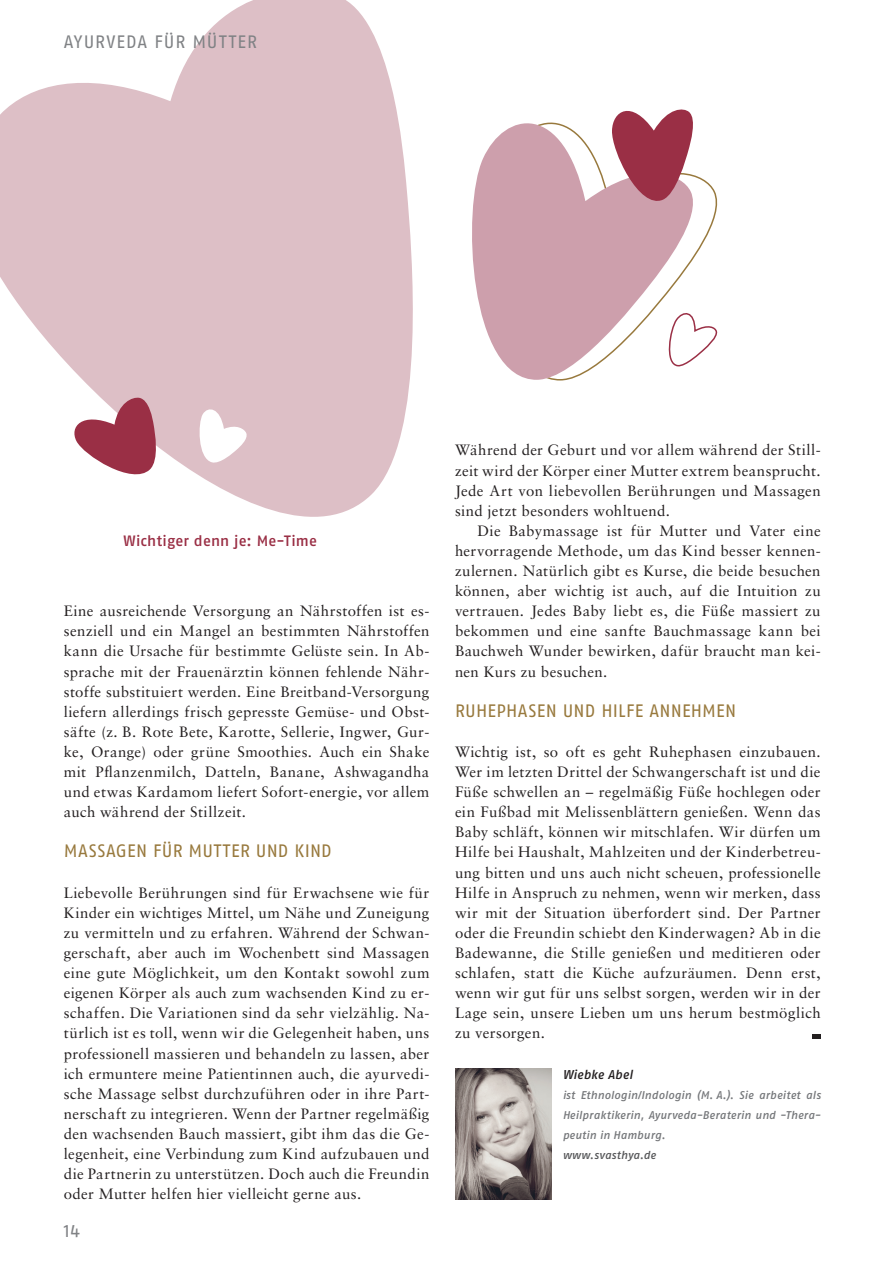
<style>
.page{position:relative;width:893px;height:1263px;background:#fff}
.page>*{position:absolute;margin:0;border:0;box-sizing:border-box;transform-origin:0 0}
.t1{font:18px "Fago OT";letter-spacing:.015em;color:#98793d}
.t2{font:18px "Fago OT";letter-spacing:.05em;color:#808285}
.t3{font:15px/20.1px "Sabon LT Std";letter-spacing:.025em;color:#231f20;text-align:justify}
.t4{font:500 15px "Fago OT";letter-spacing:.01em;color:#9a2f45}
.t5{font:italic 500 12.75px "Fago OT";letter-spacing:.01em;color:#231f20}
.t6{font:italic 500 11.25px/20.1px "Fago OT";letter-spacing:.015em;color:#76787b;text-align:justify}
.t7{font:italic 500 11.25px "Fago OT";letter-spacing:.02em;color:#57585a}
</style>
<div class="page">
<img style="left:455px;top:1069px;width:97px;height:130px">
<svg style="left:812px;top:1034px;width:9px;height:4px"></svg>
<svg style="left:0;top:0;width:413px;height:517px;fill:#ddbfc6"></svg>
<svg style="left:472px;top:122px;width:231px;height:259px;fill:#cd9fac"></svg>
<svg style="left:611px;top:109px;width:86px;height:101px"></svg>
<svg style="left:662px;top:308px;width:56px;height:58px"></svg>
<svg style="left:69px;top:397px;width:91px;height:89px"></svg>
<svg style="left:197px;top:406px;width:52px;height:58px"></svg>
<p class="t2" style="left:64px;top:31px;width:195px">AYURVEDA FÜR MÜTTER</p>
<p class="t4" style="left:123px;top:532px;width:195px">Wichtiger denn je: Me-Time</p>
<p class="t3" style="left:64px;top:601px;width:367px">Eine ausreichende Versorgung an Nährstoffen ist es&shy;senziell und ein Mangel an bestimmten Nährstoffen kann die Ursache für bestimmte Gelüste sein. In Ab&shy;sprache mit der Frauenärztin können fehlende Nähr&shy;stoffe substituiert werden. Eine Breitband-Versorgung liefern allerdings frisch gepresste Gemüse- und Obst&shy;säfte (z. B. Rote Bete, Karotte, Sellerie, Ingwer, Gur&shy;ke, Orange) oder grüne Smoothies. Auch ein Shake mit Pflanzenmilch, Datteln, Banane, Ashwagandha und etwas Kardamom liefert Sofort-energie, vor allem auch während der Stillzeit.</p>
<p class="t1" style="left:64px;top:840px;width:269px">MASSAGEN FÜR MUTTER UND KIND</p>
<p class="t3" style="left:64px;top:882px;width:367px">Liebevolle Berührungen sind für Erwachsene wie für Kinder ein wichtiges Mittel, um Nähe und Zuneigung zu vermitteln und zu erfahren. Während der Schwan&shy;gerschaft, aber auch im Wochenbett sind Massagen eine gute Möglichkeit, um den Kontakt sowohl zum eigenen Körper als auch zum wachsenden Kind zu er&shy;schaffen. Die Variationen sind da sehr vielzählig. Na&shy;türlich ist es toll, wenn wir die Gelegenheit haben, uns professionell massieren und behandeln zu lassen, aber ich ermuntere meine Patientinnen auch, die ayurvedi&shy;sche Massage selbst durchzuführen oder in ihre Part&shy;nerschaft zu integrieren. Wenn der Partner regelmäßig den wachsenden Bauch massiert, gibt ihm das die Ge&shy;legenheit, eine Verbindung zum Kind aufzubauen und die Partnerin zu unterstützen. Doch auch die Freundin oder Mutter helfen hier vielleicht gerne aus.</p>
<p class="t2" style="left:64px;top:1220px;width:18px">14</p>
<p class="t3" style="left:455px;top:440px;width:367px">Während der Geburt und vor allem während der Still&shy;zeit wird der Körper einer Mutter extrem beansprucht.<br>Jede Art von liebevollen Berührungen und Massagen sind jetzt besonders wohltuend.</p>
<p class="t3" style="left:455px;top:520px;width:367px;text-indent:22px">Die Babymassage ist für Mutter und Vater eine hervorragende Methode, um das Kind besser kennen&shy;zulernen. Natürlich gibt es Kurse, die beide besuchen können, aber wichtig ist auch, auf die Intuition zu vertrauen. Jedes Baby liebt es, die Füße massiert zu bekommen und eine sanfte Bauchmassage kann bei Bauchweh Wunder bewirken, dafür braucht man kei&shy;nen Kurs zu besuchen.</p>
<p class="t1" style="left:455px;top:700px;width:283px">RUHEPHASEN UND HILFE ANNEHMEN</p>
<p class="t3" style="left:455px;top:741px;width:367px">Wichtig ist, so oft es geht Ruhephasen einzubauen.<br>Wer im letzten Drittel der Schwangerschaft ist und die Füße schwellen an – regelmäßig Füße hochlegen oder ein Fußbad mit Melissenblättern genießen. Wenn das Baby schläft, können wir mitschlafen. Wir dürfen um Hilfe bei Haushalt, Mahlzeiten und der Kinderbetreu&shy;ung bitten und uns auch nicht scheuen, professionelle Hilfe in Anspruch zu nehmen, wenn wir merken, dass wir mit der Situation überfordert sind. Der Partner oder die Freundin schiebt den Kinderwagen? Ab in die Badewanne, die Stille genießen und meditieren oder schlafen, statt die Küche aufzuräumen. Denn erst, wenn wir gut für uns selbst sorgen, werden wir in der Lage sein, unsere Lieben um uns herum bestmöglich zu versorgen.</p>
<p class="t5" style="left:562px;top:1066px;width:72px">Wiebke Abel</p>
<p class="t6" style="left:562px;top:1085px;width:260px">ist Ethnologin/Indologin (M. A.). Sie arbeitet als Heilpraktikerin, Ayurveda-Beraterin und -Thera&shy;peutin in Hamburg.</p>
<p class="t7" style="left:562px;top:1148px;width:95px">www.svasthya.de</p>
</div>
